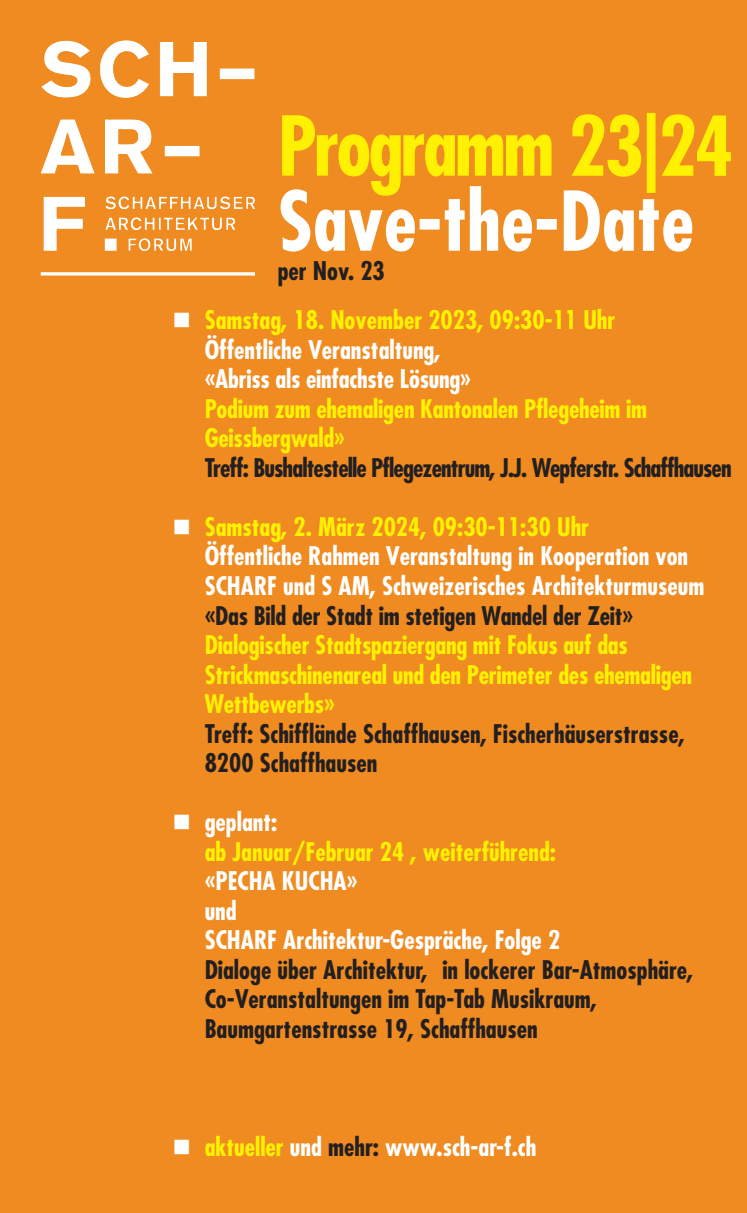
<style>
.page{position:relative;width:747px;height:1213px;background:#fff}
.page>*{position:absolute;margin:0;border:0;box-sizing:border-box;transform-origin:0 0}
.t1{font:700 condensed 80px "Futura";letter-spacing:-.035em;color:#fff101}
.t2{font:700 condensed 80px "Futura";color:#fff}
.t3{font:700 condensed 25px/29.5px "Futura";color:#231f20}
.t4{font:700 condensed 25px/29.5px "Futura";color:#fff}
.t5{font:700 condensed 25px/29.5px "Futura";letter-spacing:-.01em;color:#fff101}
.t6{font:700 condensed 25px "Futura";letter-spacing:-.035em;color:#231f20}
.s1{color:#fff101}
.s2{color:#fff}
.s3{font-family:"Ping Fang SC";font-weight:200;font-stretch:normal}
.s4{color:#231f20}
</style>
<div class="page">
<div style="left:0;top:0;width:747px;height:1212px;background:#ef8b21"></div>
<img style="left:40px;top:40px;width:215px;height:236px">
<h1 class="t1" style="left:278px;top:111px;width:458px">Programm 23|24</h1>
<h1 class="t2" style="left:278px;top:186px;width:418px">Save-the-Date</h1>
<p class="t3" style="left:278px;top:258px;width:109px">per Nov. 23</p>
<p class="t4" style="left:205px;top:307px;width:412px;text-indent:-32px">■ <span class="s1">Samstag, 18. November 2023, 09:30-11 Uhr<br></span>Öffentliche Veranstaltung,<br>«Abriss als einfachste Lösung»</p>
<p class="t5" style="left:205px;top:396px;width:444px">Podium zum ehemaligen Kantonalen Pflegeheim im<br>Geissbergwald»</p>
<p class="t6" style="left:205px;top:456px;width:528px">Treff: Bushaltestelle Pflegezentrum, J.J. Wepferstr. Schaffhausen</p>
<p class="t4" style="left:205px;top:514px;width:501px;text-indent:-32px">■ <span class="s1">Samstag, 2. März 2024, 09:30-11:30 Uhr<br></span>Öffentliche Rahmen Veranstaltung in Kooperation von<br>SCHARF und S AM, Schweizerisches Architekturmuseum</p>
<p class="t3" style="left:205px;top:602px;width:430px">«Das Bild der Stadt im stetigen Wandel der Zeit»</p>
<p class="t5" style="left:205px;top:632px;width:489px">Dialogischer Stadtspaziergang mit Fokus auf das<br>Strickmaschinenareal und den Perimeter des ehemaligen<br>Wettbewerbs»</p>
<p class="t3" style="left:205px;top:720px;width:482px">Treff: Schifflände Schaffhausen, Fischerhäuserstrasse,<br>8200 Schaffhausen</p>
<p class="t5" style="left:205px;top:809px;width:353px;text-indent:-32px"><span class="s2">■ geplant:<br></span>ab Januar/Februar 24 , weiterführend:</p>
<p class="t3" style="left:205px;top:868px;width:490px"><span class="s2">«PECHA KUCHA»<br>und<br>SCHARF Architektur-Gespräche, Folge 2<br></span>Dialoge <span class="s3">̈</span>über Architektur, in lockerer Bar-Atmosphäre,<br>Co-Veranstaltungen im Tap-Tab Musikraum,<br>Baumgartenstrasse 19, Schaffhausen</p>
<p class="t4" style="left:172px;top:1133px;width:365px">■ <span class="s1">aktueller</span> und <span class="s4">mehr:</span> www.sch-ar-f.ch</p>
</div>
